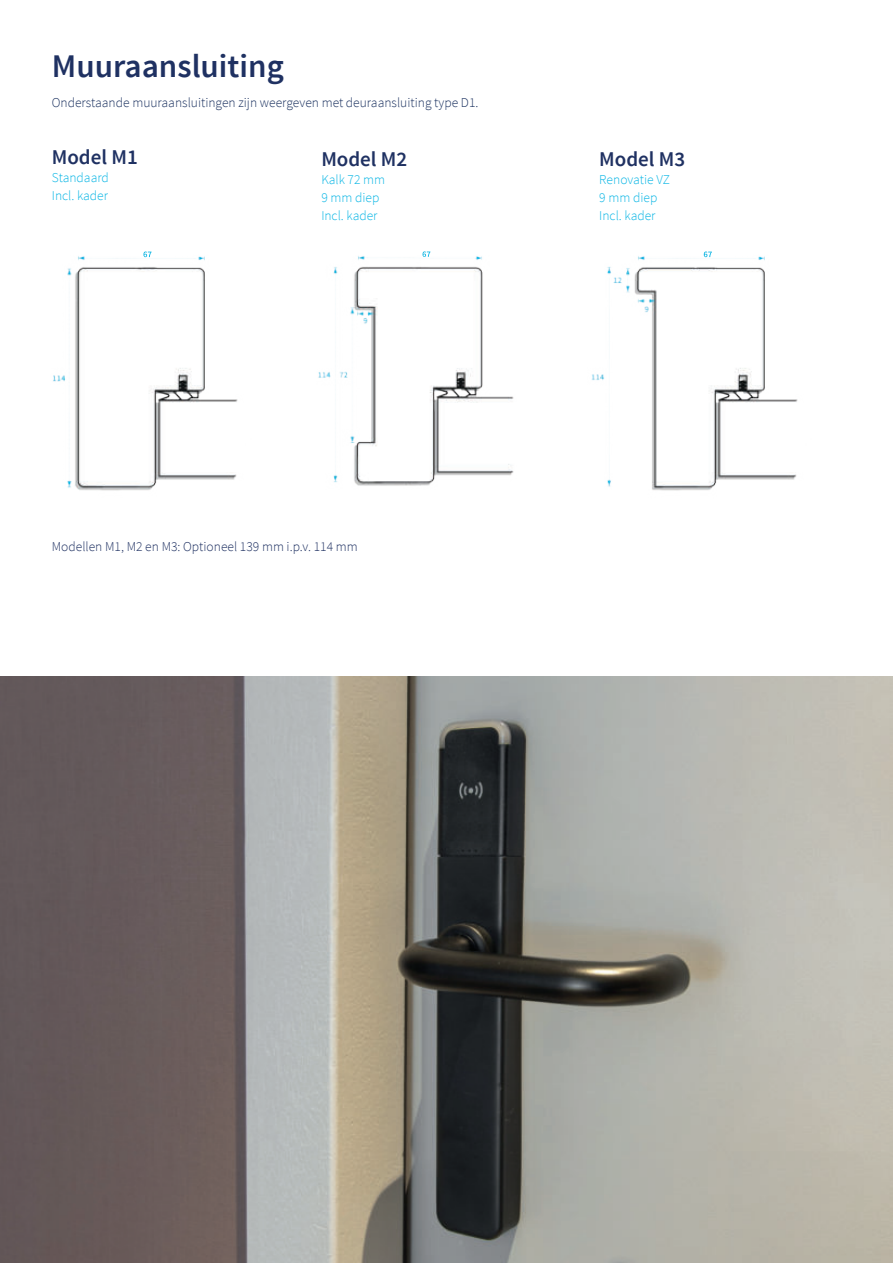
<style>
.page{position:relative;width:893px;height:1263px;background:#fff}
.page>*{position:absolute;margin:0;border:0;box-sizing:border-box;transform-origin:0 0}
.t1{font:600 33px "Source Sans Pro";color:#1f3162}
.t2{font:600 21px "Source Sans Pro";color:#1f3162}
.t3{font:300 13.5px/18px "Source Sans Pro";color:#0ab6e5}
.t4{font:300 13.5px "Source Sans Pro";color:#1d3361}
.t5{font:300 13.5px "Source Sans Pro";color:#1f3162}
</style>
<div class="page">
<img style="left:53px;top:256px;width:185px;height:235px">
<svg style="left:143px;top:251px;width:9px;height:6px"></svg>
<img style="left:318px;top:251px;width:196px;height:235px">
<svg style="left:422px;top:251px;width:8px;height:6px"></svg>
<img style="left:591px;top:253px;width:207px;height:238px">
<svg style="left:704px;top:251px;width:8px;height:6px"></svg>
<img style="left:0;top:677px;width:893px;height:586px">
<h1 class="t1" style="left:52px;top:52px;width:233px">Muuraansluiting</h1>
<p class="t4" style="left:52px;top:97px;width:428px">Onderstaande muuraansluitingen zijn weergeven met deuraansluiting type D1.</p>
<h2 class="t2" style="left:52px;top:149px;width:87px">Model M1</h2>
<p class="t3" style="left:52px;top:170px;width:59px">Standaard<br>Incl. kader</p>
<h2 class="t2" style="left:321px;top:150px;width:87px">Model M2</h2>
<p class="t3" style="left:321px;top:171px;width:65px">Kalk 72 mm<br>9 mm diep<br>Incl. kader</p>
<h2 class="t2" style="left:599px;top:150px;width:87px">Model M3</h2>
<p class="t3" style="left:599px;top:171px;width:72px">Renovatie VZ<br>9 mm diep<br>Incl. kader</p>
<p class="t5" style="left:52px;top:541px;width:307px">Modellen M1, M2 en M3: Optioneel 139 mm i.p.v. 114 mm</p>
</div>
